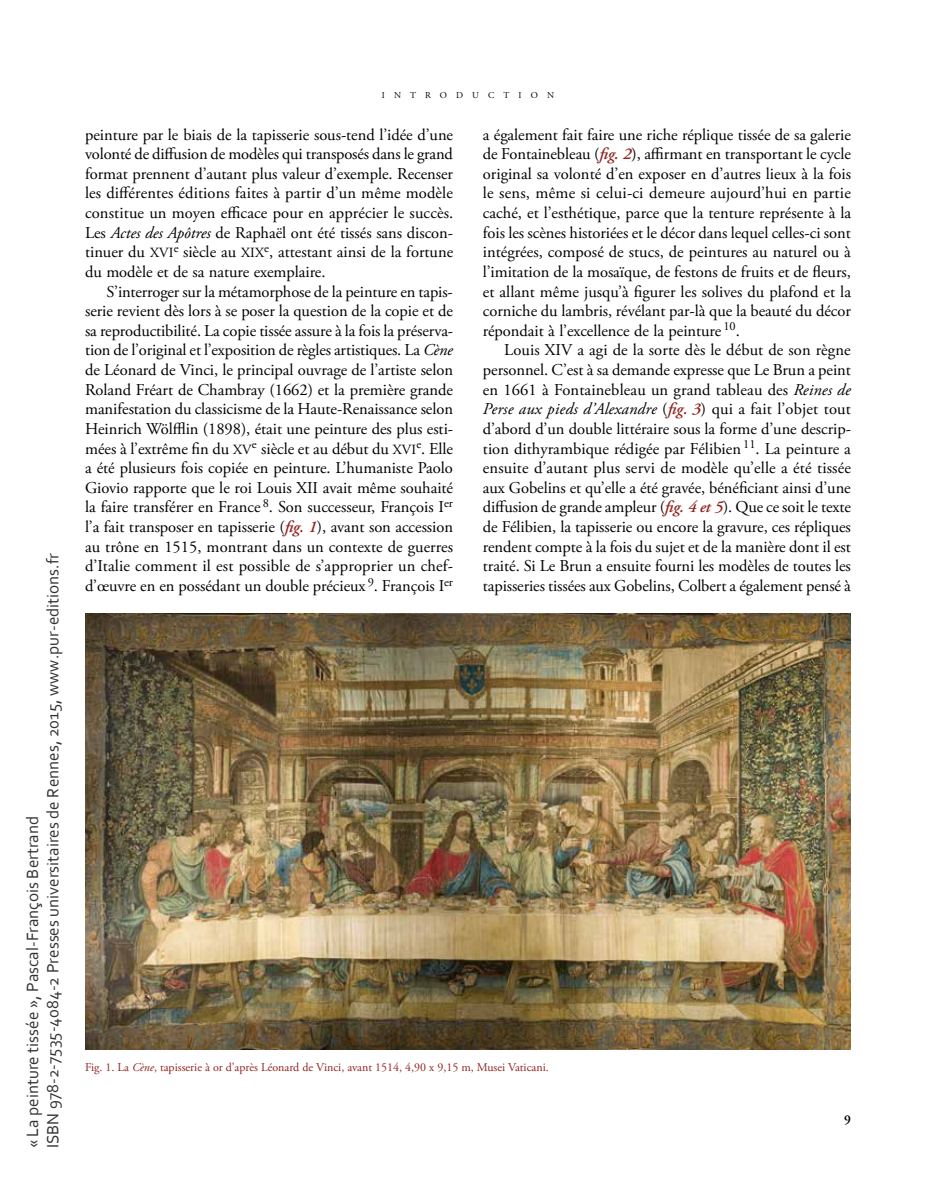
<style>
.page{position:relative;width:936px;height:1191px;background:#fff}
.page>*{position:absolute;margin:0;border:0;box-sizing:border-box;transform-origin:0 0}
.t1{font:17.1px/20.5px "Corbel";color:rgb(0 0 0/.8)}
.t2{font:16.5px/19.6px "Adobe Garamond Pro";letter-spacing:-.005em;color:#000;text-align:justify}
.t3{font:600 13.5px "Adobe Garamond Pro";color:#000}
.t4{font:12px "Adobe Garamond Pro";color:#922421}
.t5{font:9px "Adobe Garamond Pro";letter-spacing:1.015em;color:#000}
.s1{font-style:italic}
.s2{font-size:14.1px}
.s3{font-weight:600;font-style:italic;color:#922421}
</style>
<div class="page">
<img style="left:85px;top:613px;width:765px;height:436px">
<p class="t1" style="left:22px;top:1148px;width:597px;rotate:-90deg">« La peinture tissée », Pascal-François Bertrand<br>ISBN 978-2-7535-4084-2 Presses universitaires de Rennes, 2015, www.pur-editions.fr</p>
<p class="t5" style="left:382px;top:90px;width:174px">introduction</p>
<p class="t2" style="left:85px;top:125px;width:370px">peinture par le biais de la tapisserie sous-tend l’idée d’une volonté de diffusion de modèles qui transposés dans le grand format prennent d’autant plus valeur d’exemple. Recenser les différentes éditions faites à partir d’un même modèle constitue un moyen efficace pour en apprécier le succès.<br>Les <span class="s1">Actes des Apôtres</span> de Raphaël ont été tissés sans discon&shy;tinuer du <span class="s2">xvi</span> <sup>e</sup> siècle au <span class="s2">XIX</span><sup>e</sup>, attestant ainsi de la fortune du modèle et de sa nature exemplaire.</p>
<p class="t2" style="left:85px;top:282px;width:369px;text-indent:21px">S’interroger sur la métamorphose de la peinture en tapis&shy;serie revient dès lors à se poser la question de la copie et de sa reproductibilité. La copie tissée assure à la fois la préserva&shy;tion de l’original et l’exposition de règles artistiques. La <span class="s1">Cène </span>de Léonard de Vinci, le principal ouvrage de l’artiste selon Roland Fréart de Chambray (1662) et la première grande manifestation du classicisme de la Haute-Renaissance selon Heinrich Wölfflin (1898), était une peinture des plus esti&shy;mées à l’extrême fin du <span class="s2">xv</span><sup>e</sup> siècle et au début du <span class="s2">XVI</span><sup>e</sup>. Elle a été plusieurs fois copiée en peinture. L’humaniste Paolo Giovio rapporte que le roi Louis XII avait même souhaité la faire transférer en France <sup>8</sup>. Son successeur, François I<sup>er </sup>l’a fait transposer en tapisserie (<span class="s3">fig. 1</span>), avant son accession au trône en 1515, montrant dans un contexte de guerres d’Italie comment il est possible de s’approprier un chef&shy;d’œuvre en en possédant un double précieux <sup>9</sup>. François I<sup>er</sup></p>
<p class="t2" style="left:483px;top:125px;width:370px">a également fait faire une riche réplique tissée de sa galerie de Fontainebleau (<span class="s3">fig. 2</span>), affirmant en transportant le cycle original sa volonté d’en exposer en d’autres lieux à la fois le sens, même si celui-ci demeure aujourd’hui en partie caché, et l’esthétique, parce que la tenture représente à la fois les scènes historiées et le décor dans lequel celles-ci sont intégrées, composé de stucs, de peintures au naturel ou à l’imitation de la mosaïque, de festons de fruits et de fleurs, et allant même jusqu’à figurer les solives du plafond et la corniche du lambris, révélant par-là que la beauté du décor répondait à l’excellence de la peinture <sup>10</sup>.</p>
<p class="t2" style="left:483px;top:341px;width:369px;text-indent:21px">Louis XIV a agi de la sorte dès le début de son règne personnel. C’est à sa demande expresse que Le Brun a peint en 1661 à Fontainebleau un grand tableau des <span class="s1">Reines de Perse aux pieds d’Alexandre</span> (<span class="s3">fig. 3</span>) qui a fait l’objet tout d’abord d’un double littéraire sous la forme d’une descrip&shy;tion dithyrambique rédigée par Félibien <sup>11</sup>. La peinture a ensuite d’autant plus servi de modèle qu’elle a été tissée aux Gobelins et qu’elle a été gravée, bénéficiant ainsi d’une diffusion de grande ampleur (<span class="s3">fig. 4 et 5</span>). Que ce soit le texte de Félibien, la tapisserie ou encore la gravure, ces répliques rendent compte à la fois du sujet et de la manière dont il est traité. Si Le Brun a ensuite fourni les modèles de toutes les tapisseries tissées aux Gobelins, Colbert a également pensé à</p>
<p class="t4" style="left:85px;top:1059px;width:465px">Fig. 1. La <span class="s1">Cène</span>, tapisserie à or d’après Léonard de Vinci, avant 1514, 4,90 x 9,15 m, Musei Vaticani.</p>
<p class="t3" style="left:844px;top:1112px;width:8px">9</p>
</div>
